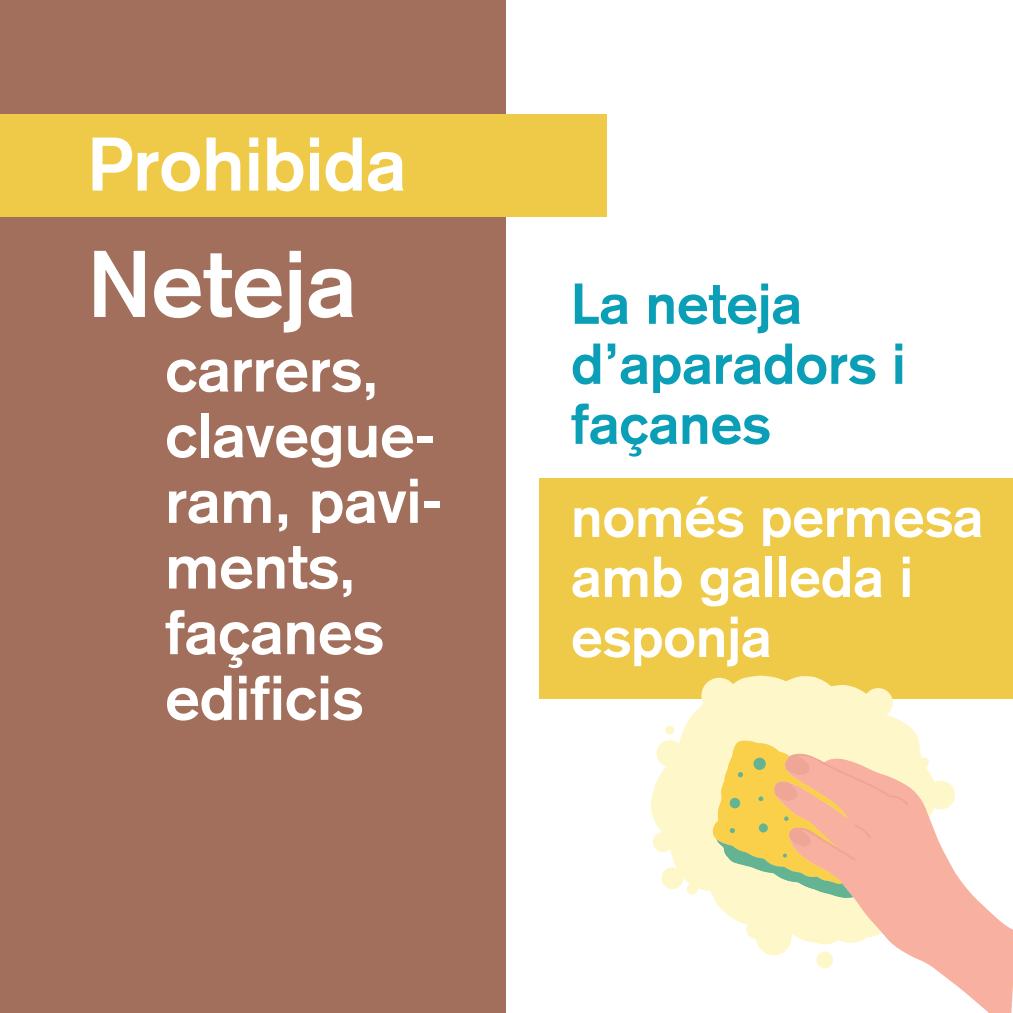
<style>
.page{position:relative;width:1013px;height:1013px;background:#fff}
.page>*{position:absolute;margin:0;border:0;box-sizing:border-box;transform-origin:0 0}
.t1{font:700 92.88px "Akzidenz Grotesk";color:#fff}
.t2{font:700 74.38px "Akzidenz Grotesk";color:#fff}
.t3{font:700 62px/65.6px "Akzidenz Grotesk";color:#fff}
.t4{font:700 56.62px/60px "Akzidenz Grotesk";color:#fff}
.t5{font:700 56.62px/60px "Akzidenz Grotesk";color:#0b9fb7}
</style>
<div class="page">
<div style="left:0;top:0;width:1012px;height:1012px;background:#a16f5b"></div>
<div style="left:506px;top:0;width:506px;height:1012px;background:#fff"></div>
<div style="left:539px;top:478px;width:473px;height:220px;background:#efca49"></div>
<svg style="left:823px;top:872px;width:189px;height:140px"></svg>
<svg style="left:651px;top:675px;width:304px;height:293px;fill:#fef7c9"></svg>
<svg style="left:712px;top:740px;width:197px;height:158px;background:#f0c992"></svg>
<div style="left:0;top:115px;width:607px;height:102px;background:#efca49"></div>
<h1 class="t2" style="left:88px;top:138px;width:320px">Prohibida</h1>
<h2 class="t1" style="left:88px;top:251px;width:270px">Neteja</h2>
<h2 class="t3" style="left:165px;top:342px;width:278px">carrers, clavegue&shy;ram, pavi&shy;ments, façanes edificis</h2>
<p class="t5" style="left:571px;top:278px;width:336px">La neteja d’aparadors i façanes</p>
<p class="t4" style="left:571px;top:491px;width:413px">només permesa amb galleda i esponja</p>
</div>
